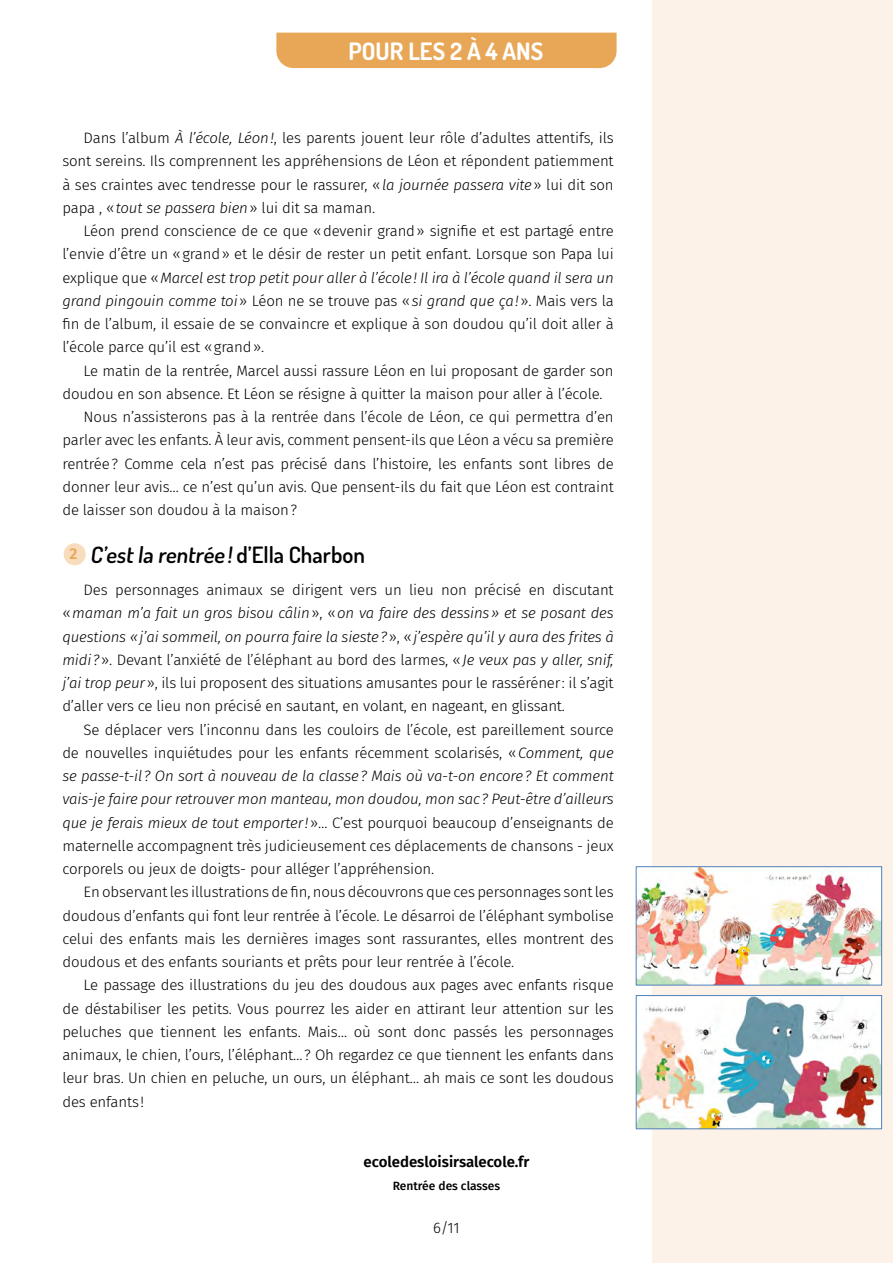
<style>
.page{position:relative;width:893px;height:1263px;background:#fff}
.page>*{position:absolute;margin:0;border:0;box-sizing:border-box;transform-origin:0 0}
.t1{font:700 24px "Dosis";color:#fff}
.t2{font:600 22.5px "Dosis";color:#000}
.t3{font:300 15px/23.2px "Fira Sans";letter-spacing:-.01em;color:#000;text-align:justify}
.t4{font:600 15px "Fira Sans";color:#000}
.t5{font:500 12px "Fira Sans";color:#000}
.s1{font-style:italic}
</style>
<div class="page">
<div style="left:652px;top:0;width:241px;height:1263px;background:#fcf2e7"></div>
<hr style="left:0;top:0;width:1px;height:1263px;background:#fcf2e7">
<div style="left:276px;top:33px;width:341px;height:35px;background:#e8a757"></div>
<div style="left:64px;top:543px;width:22px;height:22px;background:#f7ddbe;border-radius:50%"></div>
<img style="left:638px;top:997px;width:242px;height:130px">
<div style="left:636px;top:995px;width:246px;height:134px;border:1px solid #4f81bd"></div>
<img style="left:638px;top:868px;width:242px;height:115px">
<div style="left:636px;top:866px;width:246px;height:119px;border:1px solid #4f81bd"></div>
<h1 class="t1" style="left:348px;top:35px;width:196px">POUR LES 2 À 4 ANS</h1>
<p class="t3" style="left:62px;top:126px;width:553px;text-indent:21px">Dans l’album <span class="s1">À l’école, Léon!</span>, les parents jouent leur rôle d’adultes attentifs, ils sont sereins. Ils comprennent les appréhensions de Léon et répondent patiemment à ses craintes avec tendresse pour le rassurer, «<span class="s1">la journée passera vite</span>» lui dit son papa , «<span class="s1">tout se passera bien</span>» lui dit sa maman.</p>
<p class="t3" style="left:62px;top:219px;width:553px;text-indent:21px">Léon prend conscience de ce que «devenir grand» signifie et est partagé entre l’envie d’être un «grand» et le désir de rester un petit enfant. Lorsque son Papa lui explique que «<span class="s1">Marcel est trop petit pour aller à l’école! Il ira à l’école quand il sera un grand pingouin comme toi</span>» Léon ne se trouve pas «<span class="s1">si grand que ça!</span>». Mais vers la fin de l’album, il essaie de se convaincre et explique à son doudou qu’il doit aller à l’école parce qu’il est «grand».</p>
<p class="t3" style="left:84px;top:359px;width:532px">Le matin de la rentrée, Marcel aussi rassure Léon en lui proposant de garder son</p>
<p class="t3" style="left:62px;top:382px;width:542px">doudou en son absence. Et Léon se résigne à quitter la maison pour aller à l’école.</p>
<p class="t3" style="left:84px;top:405px;width:532px">Nous n’assisterons pas à la rentrée dans l’école de Léon, ce qui permettra d’en</p>
<p class="t3" style="left:62px;top:428px;width:553px">parler avec les enfants. À leur avis, comment pensent-ils que Léon a vécu sa première</p>
<p class="t3" style="left:62px;top:452px;width:553px">rentrée? Comme cela n’est pas précisé dans l’histoire, les enfants sont libres de</p>
<p class="t3" style="left:62px;top:475px;width:553px">donner leur avis… ce n’est qu’un avis. Que pensent-ils du fait que Léon est contraint</p>
<p class="t3" style="left:62px;top:498px;width:236px">de laisser son doudou à la maison?</p>
<h2 class="t2" style="left:70px;top:540px;width:297px"><sup>2</sup> C’est la rentrée!d’Ella Charbon</h2>
<p class="t3" style="left:62px;top:578px;width:553px;text-indent:21px">Des personnages animaux se dirigent vers un lieu non précisé en discutant «<span class="s1">maman m’a fait un gros bisou câlin</span>», «<span class="s1">on va faire des dessins» et se posant des questions «j’ai sommeil, on pourra faire la sieste?</span>», «<span class="s1">j’espère qu’il y aura des frites à midi?</span>». Devant l’anxiété de l’éléphant au bord des larmes, «<span class="s1">Je veux pas y aller, snif, j’ai trop peur</span>», ils lui proposent des situations amusantes pour le rasséréner: il s’agit d’aller vers ce lieu non précisé en sautant, en volant, en nageant, en glissant.</p>
<p class="t3" style="left:62px;top:718px;width:553px;text-indent:21px">Se déplacer vers l’inconnu dans les couloirs de l’école, est pareillement source de nouvelles inquiétudes pour les enfants récemment scolarisés, «<span class="s1">Comment, que se passe-t-il? On sort à nouveau de la classe? Mais où va-t-on encore? Et comment vais-je faire pour retrouver mon manteau, mon doudou, mon sac? Peut-être d’ailleurs que je ferais mieux de tout emporter!</span>»… C’est pourquoi beaucoup d’enseignants de maternelle accompagnent très judicieusement ces déplacements de chansons - jeux corporels ou jeux de doigts- pour alléger l’appréhension.</p>
<p class="t3" style="left:62px;top:880px;width:553px;text-indent:21px">En observant les illustrations de fin, nous découvrons que ces personnages sont les doudous d’enfants qui font leur rentrée à l’école. Le désarroi de l’éléphant symbolise celui des enfants mais les dernières images sont rassurantes, elles montrent des doudous et des enfants souriants et prêts pour leur rentrée à l’école.</p>
<p class="t3" style="left:62px;top:973px;width:553px;text-indent:21px">Le passage des illustrations du jeu des doudous aux pages avec enfants risque de déstabiliser les petits. Vous pourrez les aider en attirant leur attention sur les peluches que tiennent les enfants. Mais… où sont donc passés les personnages animaux, le chien, l’ours, l’éléphant…? Oh regardez ce que tiennent les enfants dans leur bras. Un chien en peluche, un ours, un éléphant… ah mais ce sont les doudous des enfants!</p>
<p class="t4" style="left:364px;top:1149px;width:167px">ecoledesloisirsalecole.fr</p>
<p class="t5" style="left:393px;top:1176px;width:109px">Rentrée des classes</p>
<p class="t3" style="left:433px;top:1216px;width:28px">6/11</p>
</div>
